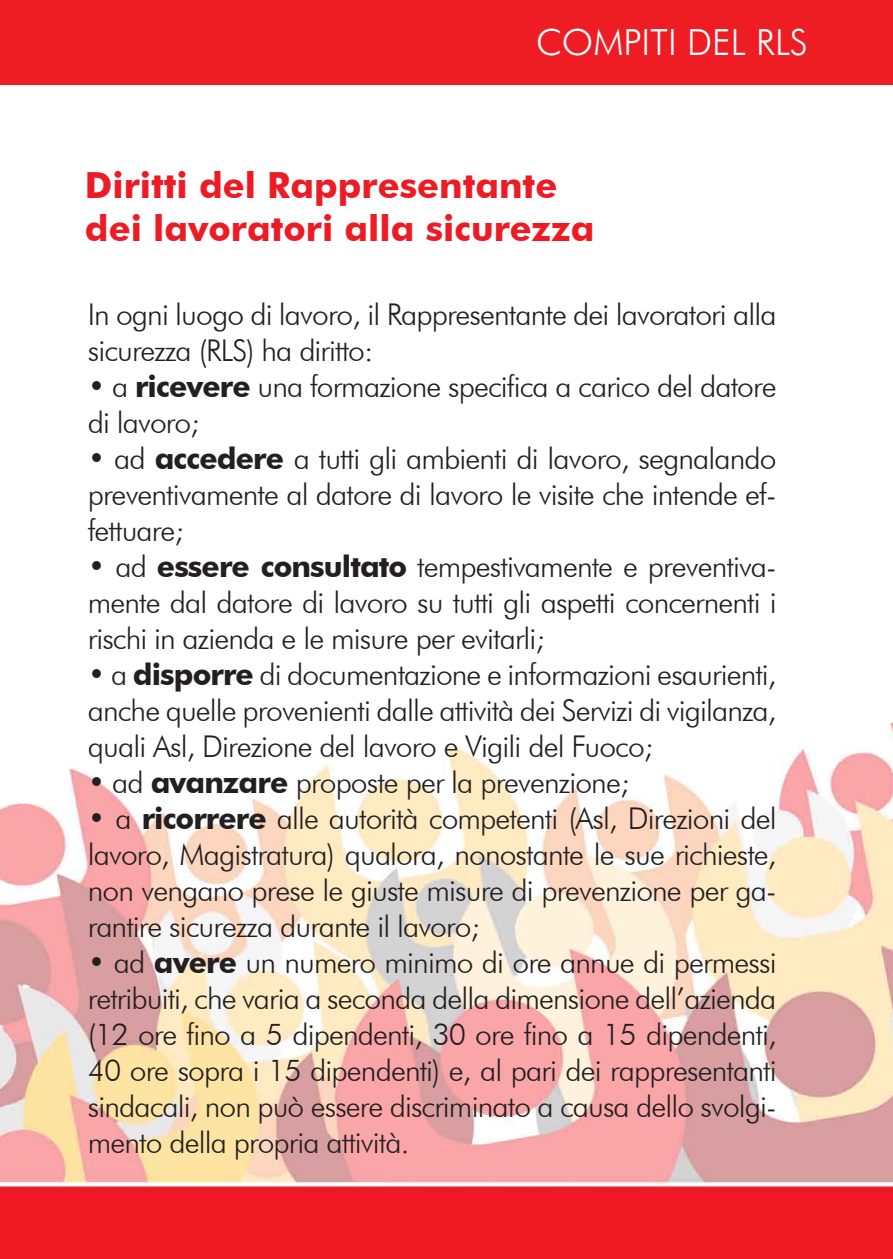
<style>
.page{position:relative;width:893px;height:1259px;background:#fff}
.page>*{position:absolute;margin:0;border:0;box-sizing:border-box;transform-origin:0 0}
.t1{font:700 36px/43.2px "Futura BT";color:#ed1b24}
.t2{font:300 36px "Futura BT";color:#fff}
.t3{font:300 30px/36px "Futura BT";letter-spacing:-.03em;color:#231f20;text-align:justify}
.s1{font-weight:700}
</style>
<div class="page">
<img style="left:0;top:723px;width:893px;height:536px">
<div style="left:0;top:0;width:893px;height:84px;background:#ee1d23"></div>
<p class="t2" style="left:536px;top:20px;width:273px">COMPITI DEL RLS</p>
<p class="t1" style="left:85px;top:163px;width:511px">Diritti del Rappresentante dei lavoratori alla sicurezza</p>
<p class="t3" style="left:88px;top:296px;width:690px">In ogni luogo di lavoro, il Rappresentante dei lavoratori alla sicurezza (RLS) ha diritto:</p>
<p class="t3" style="left:88px;top:368px;width:690px">• a <span class="s1">ricevere</span> una formazione specifica a carico del datore di lavoro;</p>
<p class="t3" style="left:88px;top:440px;width:690px">• ad <span class="s1">accedere</span> a tutti gli ambienti di lavoro, segnalando preventivamente al datore di lavoro le visite che intende ef&shy;fettuare;</p>
<p class="t3" style="left:88px;top:548px;width:690px">• ad <span class="s1">essere consultato</span> tempestivamente e preventiva&shy;mente dal datore di lavoro su tutti gli aspetti concernenti i rischi in azienda e le misure per evitarli;</p>
<p class="t3" style="left:88px;top:656px;width:690px">• a <span class="s1">disporre</span> di documentazione e informazioni esaurienti, anche quelle provenienti dalle attività dei Servizi di vigilanza, quali Asl, Direzione del lavoro e Vigili del Fuoco;</p>
<p class="t3" style="left:88px;top:764px;width:543px">• ad <span class="s1">avanzare</span> proposte per la prevenzione;</p>
<p class="t3" style="left:88px;top:800px;width:690px">• a <span class="s1">ricorrere</span> alle autorità competenti (Asl, Direzioni del lavoro, Magistratura) qualora, nonostante le sue richieste, non vengano prese le giuste misure di prevenzione per ga&shy;rantire sicurezza durante il lavoro;</p>
<p class="t3" style="left:88px;top:944px;width:690px">• ad <span class="s1">avere</span> un numero minimo di ore annue di permessi retribuiti, che varia a seconda della dimensione dell’azienda (12 ore fino a 5 dipendenti, 30 ore fino a 15 dipendenti, 40 ore sopra i 15 dipendenti) e, al pari dei rappresentanti sindacali, non può essere discriminato a causa dello svolgi&shy;mento della propria attività.</p>
</div>
